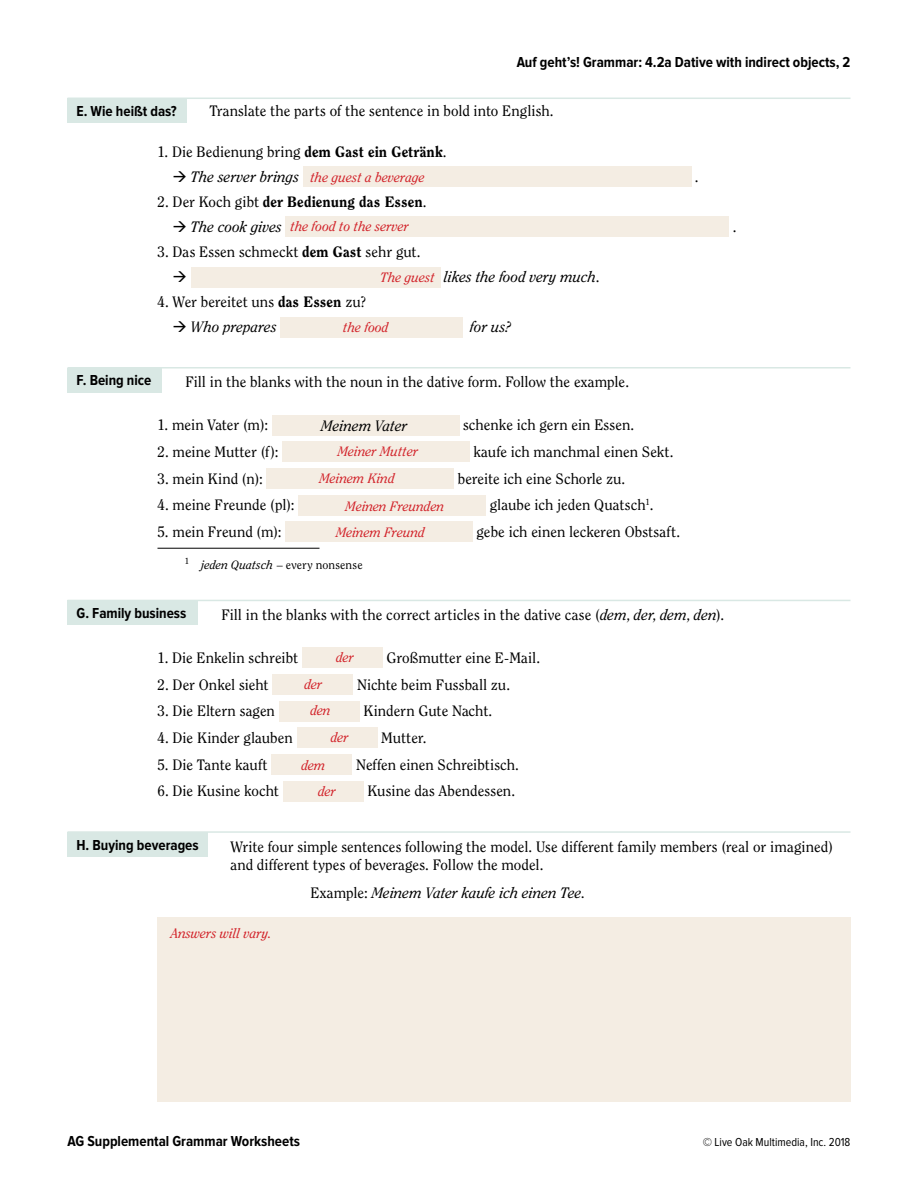
<style>
.page{position:relative;width:918px;height:1188px;background:#fff}
.page>*{position:absolute;margin:0;border:0;box-sizing:border-box;transform-origin:0 0}
.t1{font:15px/18px "Clearface Std";color:#000}
.t2{font:700 15px "Proxima Nova Cond";color:#000}
.t3{font:italic 15px "Clearface Std";color:#000}
.t4{font:800 15px "Clearface Std";letter-spacing:.005em;color:#000}
.t5{font:italic 13.5px/26.4px "Clearface Std";color:#d2232a}
.t6{font:12px "Proxima Nova Cond";color:#000}
.t7{font:12px "Clearface Std";letter-spacing:.01em;color:#000}
.s1{font-weight:800}
.s2{font-weight:400}
.s3{font-style:normal}
.s4{font-style:italic}
</style>
<div class="page">
<div style="left:303px;top:166px;width:388px;height:21px;background:#f4ede3"></div>
<div style="left:286px;top:217px;width:443px;height:20px;background:#f4ede3"></div>
<div style="left:191px;top:267px;width:249px;height:20px;background:#f4ede3"></div>
<div style="left:281px;top:317px;width:182px;height:20px;background:#f4ede3"></div>
<div style="left:68px;top:98px;width:119px;height:25px;background:#d9e8e4"></div>
<hr style="left:68px;top:98px;width:782px;height:1px;background:#d9e8e4">
<div style="left:68px;top:368px;width:94px;height:25px;background:#d9e8e4"></div>
<hr style="left:68px;top:367px;width:782px;height:2px;background:#d9e8e4">
<div style="left:272px;top:415px;width:187px;height:20px;background:#f4ede3"></div>
<div style="left:282px;top:442px;width:188px;height:20px;background:#f4ede3"></div>
<div style="left:267px;top:468px;width:187px;height:21px;background:#f4ede3"></div>
<div style="left:299px;top:495px;width:187px;height:20px;background:#f4ede3"></div>
<div style="left:285px;top:522px;width:188px;height:20px;background:#f4ede3"></div>
<hr style="left:158px;top:548px;width:162px;height:1px;background:#000">
<div style="left:68px;top:600px;width:130px;height:25px;background:#d9e8e4"></div>
<hr style="left:68px;top:600px;width:782px;height:1px;background:#d9e8e4">
<div style="left:302px;top:648px;width:81px;height:20px;background:#f4ede3"></div>
<div style="left:272px;top:674px;width:81px;height:21px;background:#f4ede3"></div>
<div style="left:279px;top:701px;width:81px;height:20px;background:#f4ede3"></div>
<div style="left:297px;top:728px;width:81px;height:20px;background:#f4ede3"></div>
<div style="left:271px;top:754px;width:81px;height:21px;background:#f4ede3"></div>
<div style="left:283px;top:781px;width:81px;height:20px;background:#f4ede3"></div>
<div style="left:68px;top:832px;width:140px;height:25px;background:#d9e8e4"></div>
<hr style="left:68px;top:831px;width:782px;height:2px;background:#d9e8e4">
<div style="left:158px;top:917px;width:693px;height:185px;background:#f4ede3"></div>
<p class="t2" style="left:517px;top:55px;width:335px">Auf geht’s! Grammar: 4.2a Dative with indirect objects, 2</p>
<p class="t2" style="left:76px;top:104px;width:102px">E. Wie heißt das?</p>
<p class="t1" style="left:209px;top:102px;width:346px">Translate the parts of the sentence in bold into English.</p>
<p class="t1" style="left:158px;top:142px;width:291px">1. Die Bedienung bring <span class="s1">dem Gast ein Getränk</span>.</p>
<p class="t3" style="left:173px;top:168px;width:128px">→ The server brings</p>
<p class="t1" style="left:695px;top:168px;width:5px">.</p>
<p class="t4" style="left:157px;top:192px;width:270px"><span class="s2">2. Der Koch gibt</span> der Bedienung das Essen<span class="s2">.</span></p>
<p class="t3" style="left:172px;top:218px;width:111px">→ The cook gives</p>
<p class="t1" style="left:733px;top:218px;width:5px">.</p>
<p class="t1" style="left:158px;top:243px;width:265px">3. Das Essen schmeckt <span class="s1">dem Gast</span> sehr gut.</p>
<p class="t3" style="left:444px;top:268px;width:157px">likes the food very much<span class="s3">.</span></p>
<p class="t1" style="left:158px;top:293px;width:210px">4. Wer bereitet uns <span class="s1">das Essen</span> zu?</p>
<p class="t3" style="left:173px;top:319px;width:106px">→ Who prepares</p>
<p class="t3" style="left:470px;top:319px;width:43px">for us?</p>
<p class="t5" style="left:310px;top:164px;width:116px">the guest a beverage</p>
<p class="t5" style="left:291px;top:213px;width:120px">the food to the server</p>
<p class="t5" style="left:381px;top:264px;width:56px">The guest</p>
<p class="t5" style="left:343px;top:315px;width:47px">the food</p>
<p class="t2" style="left:76px;top:374px;width:76px">F. Being nice</p>
<p class="t1" style="left:185px;top:373px;width:445px">Fill in the blanks with the noun in the dative form. Follow the example.</p>
<p class="t1" style="left:158px;top:416px;width:112px">1. mein Vater (m):</p>
<p class="t1" style="left:463px;top:416px;width:173px">schenke ich gern ein Essen.</p>
<p class="t1" style="left:158px;top:443px;width:123px">2. meine Mutter (f):</p>
<p class="t1" style="left:473px;top:443px;width:202px">kaufe ich manchmal einen Sekt.</p>
<p class="t1" style="left:158px;top:469px;width:107px">3. mein Kind (n):</p>
<p class="t1" style="left:458px;top:469px;width:169px">bereite ich eine Schorle zu.</p>
<p class="t1" style="left:158px;top:496px;width:139px">4. meine Freunde (pl):</p>
<p class="t1" style="left:490px;top:496px;width:165px">glaube ich jeden Quatsch<sup>1</sup>.</p>
<p class="t1" style="left:157px;top:523px;width:126px">5. mein Freund (m):</p>
<p class="t1" style="left:477px;top:523px;width:205px">gebe ich einen leckeren Obstsaft.</p>
<p class="t7" style="left:185px;top:557px;width:179px"><sup>1</sup> <span class="s4">jeden Quatsch</span> – every nonsense</p>
<p class="t3" style="left:321px;top:417px;width:88px">Meinem Vater</p>
<p class="t5" style="left:319px;top:438px;width:100px;text-indent:18px">Meiner Mutter<br>Meinem Kind</p>
<p class="t5" style="left:336px;top:493px;width:110px;text-indent:9px">Meinen Freunden<br>Meinem Freund</p>
<p class="t2" style="left:76px;top:606px;width:111px">G. Family business</p>
<p class="t1" style="left:221px;top:606px;width:504px">Fill in the blanks with the correct articles in the dative case (<span class="s4">dem</span>, <span class="s4">der</span>, <span class="s4">dem</span>, <span class="s4">den</span>).</p>
<p class="t1" style="left:158px;top:649px;width:142px">1. Die Enkelin schreibt</p>
<p class="t1" style="left:387px;top:649px;width:155px">Großmutter eine E-Mail.</p>
<p class="t1" style="left:158px;top:676px;width:113px">2. Der Onkel sieht</p>
<p class="t1" style="left:357px;top:676px;width:155px">Nichte beim Fussball zu.</p>
<p class="t1" style="left:158px;top:702px;width:119px">3. Die Eltern sagen</p>
<p class="t1" style="left:363px;top:702px;width:130px">Kindern Gute Nacht.</p>
<p class="t1" style="left:157px;top:729px;width:137px">4. Die Kinder glauben</p>
<p class="t1" style="left:381px;top:729px;width:47px">Mutter.</p>
<p class="t1" style="left:157px;top:755px;width:112px">5. Die Tante kauft</p>
<p class="t1" style="left:356px;top:755px;width:164px">Neffen einen Schreibtisch.</p>
<p class="t1" style="left:157px;top:782px;width:123px">6. Die Kusine kocht</p>
<p class="t1" style="left:367px;top:782px;width:149px">Kusine das Abendessen.</p>
<p class="t5" style="left:336px;top:645px;width:19px">der</p>
<p class="t5" style="left:304px;top:671px;width:19px">der</p>
<p class="t5" style="left:310px;top:698px;width:22px">den</p>
<p class="t5" style="left:331px;top:724px;width:19px">der</p>
<p class="t5" style="left:318px;top:753px;width:19px;line-height:25.3px;text-indent:-17px">dem der</p>
<p class="t2" style="left:76px;top:838px;width:124px">H. Buying beverages</p>
<p class="t1" style="left:230px;top:837px;width:604px">Write four simple sentences following the model. Use different family members (real or imagined) and different types of beverages. Follow the model.</p>
<p class="t3" style="left:310px;top:884px;width:277px"><span class="s3">Example:</span> Meinem Vater kaufe ich einen Tee.</p>
<p class="t5" style="left:171px;top:921px;width:102px">Answers will vary.</p>
<p class="t2" style="left:68px;top:1134px;width:234px">AG Supplemental Grammar Worksheets</p>
<p class="t6" style="left:703px;top:1136px;width:149px">© Live Oak Multimedia, Inc. 2018</p>
</div>
